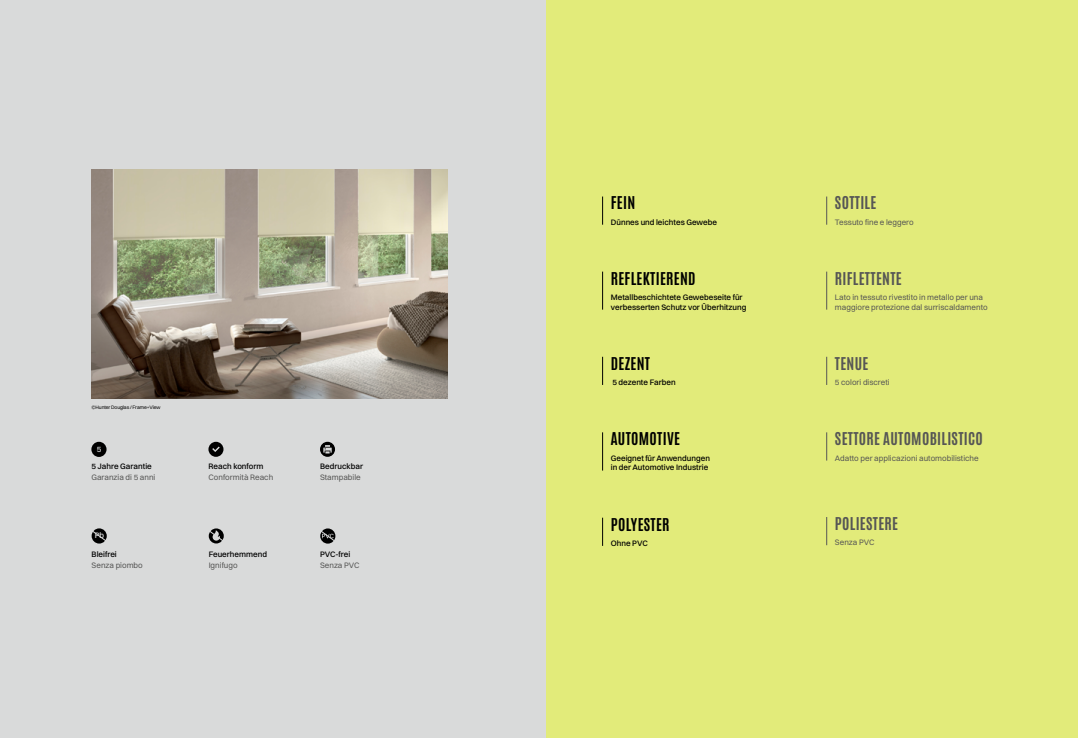
<style>
.page{position:relative;width:1078px;height:738px;background:#fff}
.page>*{position:absolute;margin:0;border:0;box-sizing:border-box;transform-origin:0 0}
.t1{font:15px "Antonio";letter-spacing:.02em;color:#565655}
.t2{font:15px "Antonio";letter-spacing:.02em;color:#000}
.t3{font:8px/9.6px "Switzer";color:#565655}
.t4{font:500 8px/9.6px "Switzer";color:#000}
.t5{font:500 8px "Switzer";color:#d9dada}
.t6{font:5px "Switzer";letter-spacing:-.02em;color:#000}
</style>
<div class="page">
<div style="left:0;top:0;width:539px;height:737px;background:#d9dada"></div>
<img style="left:91px;top:169px;width:356px;height:229px">
<svg style="left:208px;top:529px;width:16px;height:13px"></svg>
<svg style="left:91px;top:529px;width:16px;height:13px"></svg>
<div style="left:208px;top:441px;width:15px;height:15px;background:#000;border-radius:50%"></div>
<svg style="left:212px;top:446px;width:8px;height:5px"></svg>
<div style="left:91px;top:441px;width:15px;height:15px;background:#000;border-radius:50%"></div>
<svg style="left:320px;top:441px;width:15px;height:15px"></svg>
<svg style="left:323px;top:445px;width:8px;height:8px"></svg>
<svg style="left:320px;top:529px;width:16px;height:13px"></svg>
<div style="left:545px;top:0;width:532px;height:737px;background:#e2eb7a"></div>
<div style="left:537px;top:0;width:8px;height:737px;background:#d9dada"></div>
<svg style="left:826px;top:196px;width:1px;height:28px"></svg>
<hr style="left:826px;top:271px;width:1px;height:38px;background:#565655">
<svg style="left:826px;top:356px;width:1px;height:28px"></svg>
<svg style="left:826px;top:432px;width:1px;height:28px"></svg>
<svg style="left:826px;top:517px;width:1px;height:27px"></svg>
<svg style="left:602px;top:196px;width:1px;height:28px"></svg>
<hr style="left:602px;top:271px;width:1px;height:38px;background:#000">
<svg style="left:602px;top:356px;width:1px;height:28px"></svg>
<hr style="left:602px;top:432px;width:1px;height:38px;background:#000">
<svg style="left:602px;top:517px;width:1px;height:28px"></svg>
<p class="t6" style="left:91px;top:404px;width:71px">©Hunter Douglas / Frame+View</p>
<p class="t5" style="left:97px;top:444px;width:6px">5</p>
<p class="t4" style="left:91px;top:461px;width:62px">5 Jahre Garantie</p>
<p class="t3" style="left:91px;top:472px;width:66px">Garanzia di 5 anni</p>
<p class="t5" style="left:95px;top:530px;width:11px">Pb</p>
<p class="t4" style="left:92px;top:549px;width:27px">Bleifrei</p>
<p class="t3" style="left:92px;top:560px;width:53px">Senza piombo</p>
<p class="t4" style="left:208px;top:461px;width:57px">Reach konform</p>
<p class="t3" style="left:208px;top:472px;width:66px">Conformità Reach</p>
<p class="t4" style="left:209px;top:549px;width:60px">Feuerhemmend</p>
<p class="t3" style="left:209px;top:560px;width:30px">Ignifugo</p>
<p class="t4" style="left:320px;top:461px;width:45px">Bedruckbar</p>
<p class="t3" style="left:320px;top:472px;width:42px">Stampabile</p>
<p class="t4" style="left:320px;top:549px;width:32px">PVC-frei</p>
<p class="t3" style="left:320px;top:560px;width:41px">Senza PVC</p>
<h1 class="t2" style="left:610px;top:192px;width:26px">FEIN</h1>
<p class="t4" style="left:610px;top:217px;width:108px">Dünnes und leichtes Gewebe</p>
<h1 class="t1" style="left:834px;top:192px;width:43px">SOTTILE</h1>
<p class="t3" style="left:834px;top:217px;width:80px">Tessuto fine e leggero</p>
<h1 class="t2" style="left:610px;top:267px;width:86px">REFLEKTIEREND</h1>
<p class="t4" style="left:610px;top:292px;width:137px">Metallbeschichtete Gewebeseite für verbesserten Schutz vor Überhitzung</p>
<h1 class="t1" style="left:834px;top:267px;width:68px">RIFLETTENTE</h1>
<p class="t3" style="left:834px;top:292px;width:154px">Lato in tessuto rivestito in metallo per una maggiore protezione dal surriscaldamento</p>
<h1 class="t2" style="left:610px;top:352px;width:41px">DEZENT</h1>
<p class="t4" style="left:612px;top:377px;width:65px">5 dezente Farben</p>
<h1 class="t1" style="left:834px;top:352px;width:35px">TENUE</h1>
<p class="t3" style="left:834px;top:377px;width:56px">5 colori discreti</p>
<h1 class="t2" style="left:610px;top:428px;width:71px">AUTOMOTIVE</h1>
<p class="t4" style="left:610px;top:452px;width:101px">Geeignet für Anwendungen in der Automotive Industrie</p>
<h1 class="t1" style="left:834px;top:428px;width:149px">SETTORE AUTOMOBILISTICO</h1>
<p class="t3" style="left:834px;top:452px;width:145px">Adatto per applicazioni automobilistiche</p>
<h1 class="t2" style="left:610px;top:513px;width:60px">POLYESTER</h1>
<p class="t4" style="left:610px;top:537px;width:39px">Ohne PVC</p>
<h1 class="t1" style="left:834px;top:512px;width:65px">POLIESTERE</h1>
<p class="t3" style="left:834px;top:537px;width:41px">Senza PVC</p>
</div>
